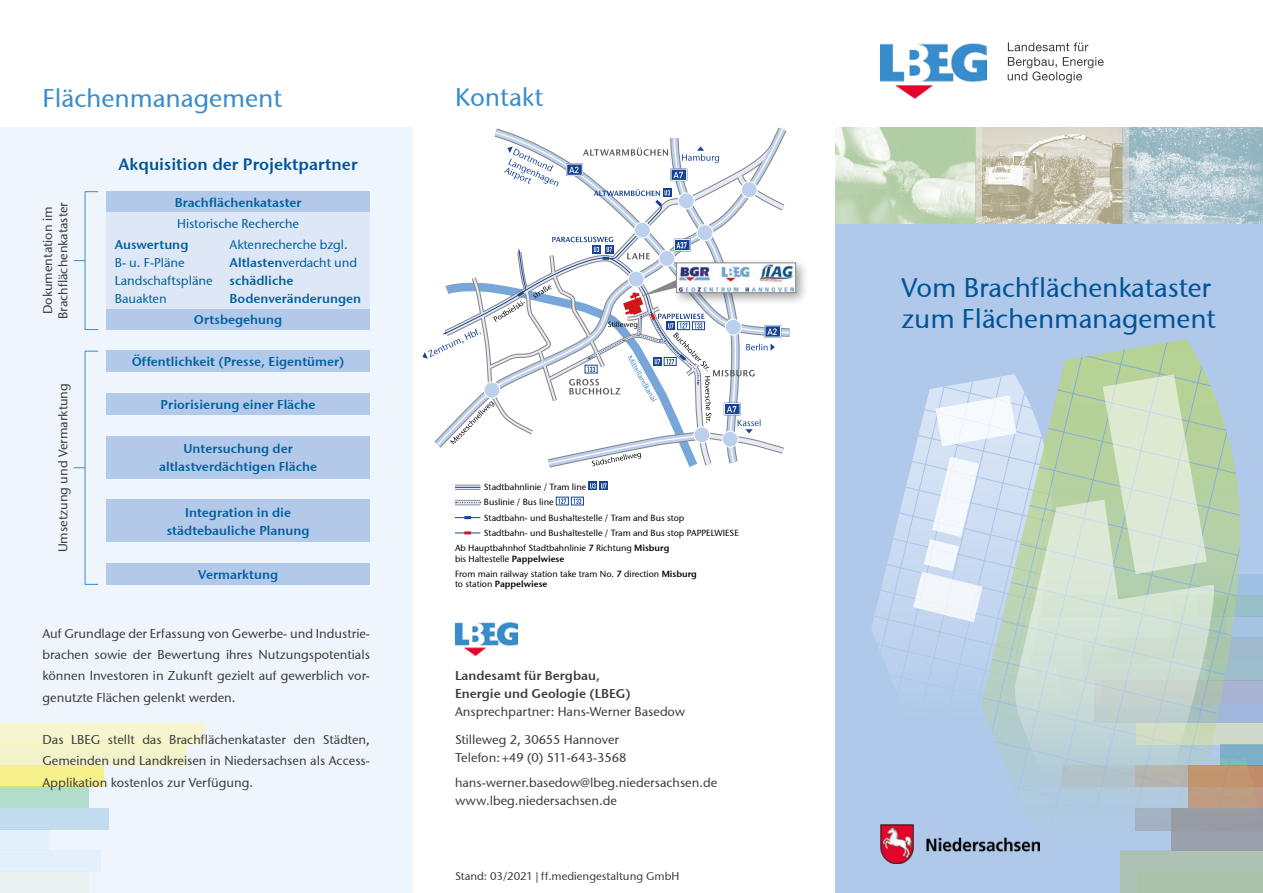
<style>
.page{position:relative;width:1263px;height:893px;background:#fff}
.page>*{position:absolute;margin:0;border:0;box-sizing:border-box;transform-origin:0 0}
.t1{font:27px/31.5px "Stone Sans ITCTT Medium";color:#005496}
.t2{font:25.5px "Stone Sans ITCTT Medium";color:#398ccb}
.t3{font:16.5px "Stone Sans Semi ITCTT";color:#005496}
.t4{font:12.75px/21.3px "Stone Sans ITCTT Medium";color:#3c3c3b;text-align:justify}
.t5{font:12.75px/18px "Stone Sans Semi ITCTT";color:#00609f;text-align:center}
.t6{font:12.75px/18px "Stone Sans ITCTT Medium";letter-spacing:-.005em;color:#00609f}
.t7{font:12.75px/18px "Stone Sans Semi ITCTT";color:#3c3c3b}
.t8{font:11.25px "Stone Sans ITCTT Medium";color:#3c3c3b}
.t9{font:8.85px/15px "Stone Sans ITCTT Medium";color:#000}
.t10{font:8.85px "Stone Sans Semi ITCTT";color:#000}
.s1{font-family:"Stone Sans Semi ITCTT"}
.s2{font-family:"Stone Sans ITCTT Medium"}
</style>
<div class="page">
<div style="left:0;top:128px;width:412px;height:765px;background:#eff5fc"></div>
<div style="left:836px;top:223px;width:427px;height:670px;background:#b0c9ea"></div>
<div style="left:0;top:850px;width:100px;height:22px;background:#e3effa"></div>
<div style="left:0;top:829px;width:48px;height:21px;background:#e3effa"></div>
<div style="left:0;top:744px;width:187px;height:21px;background:#f2f3ca"></div>
<div style="left:0;top:723px;width:205px;height:21px;background:#f6f5d0"></div>
<div style="left:0;top:808px;width:109px;height:21px;background:#c1dcef"></div>
<div style="left:0;top:872px;width:88px;height:21px;background:#e9f1f0"></div>
<div style="left:0;top:787px;width:88px;height:21px;background:#b3dccc"></div>
<div style="left:0;top:765px;width:104px;height:22px;background:#f6f18b"></div>
<div style="left:1121px;top:850px;width:142px;height:43px;background:#adc2b4"></div>
<svg style="left:872px;top:339px;width:391px;height:513px"></svg>
<svg style="left:1013px;top:500px;width:203px;height:273px"></svg>
<img style="left:880px;top:43px;width:106px;height:55px">
<img style="left:455px;top:623px;width:63px;height:32px">
<svg style="left:1008px;top:57px;width:96px;height:26px"></svg>
<svg style="left:1008px;top:42px;width:80px;height:9px"></svg>
<div style="left:106px;top:191px;width:264px;height:22px;background:#b3c9ea"></div>
<div style="left:106px;top:213px;width:264px;height:21px;background:#dee7f6"></div>
<div style="left:106px;top:308px;width:264px;height:22px;background:#b3c9ea"></div>
<div style="left:106px;top:351px;width:264px;height:21px;background:#b3c9ea"></div>
<div style="left:106px;top:393px;width:264px;height:22px;background:#b3c9ea"></div>
<div style="left:106px;top:436px;width:264px;height:42px;background:#b3c9ea"></div>
<div style="left:106px;top:500px;width:264px;height:42px;background:#b3c9ea"></div>
<div style="left:106px;top:563px;width:264px;height:22px;background:#b3c9ea"></div>
<div style="left:106px;top:234px;width:132px;height:74px;background:#dee7f6"></div>
<div style="left:225px;top:234px;width:145px;height:74px;background:#dee7f6"></div>
<div style="left:671px;top:258px;width:139px;height:48px;background:#000;opacity:.35"></div>
<img style="left:789px;top:264px;width:5px;height:27px">
<div style="left:676px;top:262px;width:120px;height:31px;border:1px solid #878787"></div>
<svg style="left:422px;top:130px;width:367px;height:338px"></svg>
<div style="left:671px;top:169px;width:16px;height:12px;border:1px solid #fff"></div>
<div style="left:455px;top:485px;width:25px;height:5px;background:#939395"></div>
<svg style="left:455px;top:485px;width:25px;height:4px"></svg>
<svg style="left:455px;top:487px;width:25px;height:1px"></svg>
<div style="left:589px;top:481px;width:8px;height:9px;background:#164194"></div>
<svg style="left:599px;top:481px;width:9px;height:9px"></svg>
<svg style="left:590px;top:483px;width:16px;height:6px"></svg>
<svg style="left:455px;top:500px;width:25px;height:5px"></svg>
<hr style="left:455px;top:501px;width:25px;height:3px;background:#e6eaf5">
<svg style="left:456px;top:502px;width:25px;height:1px"></svg>
<svg style="left:558px;top:499px;width:8px;height:4px"></svg>
<div style="left:556px;top:497px;width:13px;height:8px;border:1px solid #164194"></div>
<svg style="left:573px;top:499px;width:8px;height:4px"></svg>
<div style="left:571px;top:497px;width:13px;height:8px;border:1px solid #164194"></div>
<svg style="left:455px;top:516px;width:25px;height:3px"></svg>
<svg style="left:455px;top:531px;width:25px;height:3px"></svg>
<svg style="left:836px;top:128px;width:140px;height:95px"></svg>
<svg style="left:976px;top:128px;width:6px;height:95px"></svg>
<svg style="left:982px;top:128px;width:141px;height:95px"></svg>
<svg style="left:1123px;top:128px;width:6px;height:95px"></svg>
<svg style="left:1129px;top:128px;width:134px;height:95px"></svg>
<img style="left:880px;top:825px;width:159px;height:38px">
<h2 class="t2" style="left:43px;top:82px;width:241px">Flächenmanagement</h2>
<p class="t4" style="left:40px;top:319px;width:119px;line-height:15.3px;text-align:center;rotate:-90deg">Dokumentation im<br>Brachflächenkataster</p>
<p class="t4" style="left:52px;top:552px;width:171px;rotate:-90deg">Umsetzung und Vermarktung</p>
<p class="t3" style="left:119px;top:154px;width:240px">Akquisition der Projektpartner</p>
<p class="t5" style="left:175px;top:193px;width:128px">Brachflächenkataster</p>
<p class="t6" style="left:177px;top:215px;width:123px">Historische Recherche</p>
<p class="t5" style="left:115px;top:235px;width:75px">Auswertung</p>
<p class="t6" style="left:115px;top:253px;width:99px">B- u. F-Pläne<br>Landschaftspläne<br>Bauakten</p>
<p class="t6" style="left:230px;top:235px;width:129px">Aktenrecherche bzgl.<br><span class="s1">Altlasten</span>verdacht und</p>
<p class="t5" style="left:230px;top:271px;width:133px;text-align:left">schädliche<br>Bodenveränderungen</p>
<p class="t5" style="left:194px;top:310px;width:90px">Ortsbegehung</p>
<p class="t5" style="left:132px;top:353px;width:214px">Öffentlichkeit (Presse, Eigentümer)</p>
<p class="t5" style="left:161px;top:395px;width:157px">Priorisierung einer Fläche</p>
<p class="t5" style="left:159px;top:439px;width:159px">Untersuchung der altlastverdächtigen Fläche</p>
<p class="t5" style="left:167px;top:503px;width:144px">Integration in die städtebauliche Planung</p>
<p class="t5" style="left:198px;top:565px;width:81px">Vermarktung</p>
<p class="t4" style="left:43px;top:623px;width:329px">Auf Grundlage der Erfassung von Gewerbe- und Industrie&shy;brachen sowie der Bewertung ihres Nutzungspotentials können Investoren in Zukunft gezielt auf gewerblich vor&shy;genutzte Flächen gelenkt werden.</p>
<p class="t4" style="left:43px;top:729px;width:329px">Das LBEG stellt das Brachflächenkataster den Städten, Gemeinden und Landkreisen in Niedersachsen als Access-Applikation kostenlos zur Verfügung.</p>
<h2 class="t2" style="left:455px;top:82px;width:90px">Kontakt</h2>
<p class="t9" style="left:484px;top:479px;width:104px">Stadtbahnlinie / Tram line</p>
<p class="t9" style="left:484px;top:495px;width:71px">Buslinie / Bus line</p>
<p class="t9" style="left:484px;top:510px;width:202px">Stadtbahn- und Bushaltestelle / Tram and Bus stop</p>
<p class="t9" style="left:484px;top:525px;width:256px">Stadtbahn- und Bushaltestelle / Tram and Bus stop PAPPELWIESE</p>
<p class="t9" style="left:455px;top:540px;width:216px">Ab Hauptbahnhof Stadtbahnlinie <span class="s1">7</span> Richtung <span class="s1">Misburg</span></p>
<p class="t9" style="left:455px;top:551px;width:243px">bis Haltestelle <span class="s1">Pappelwiese<br></span>From main railway station take tram No. <span class="s1">7</span> direction <span class="s1">Misburg</span></p>
<p class="t10" style="left:455px;top:579px;width:94px"><span class="s2">to station</span> Pappelwiese</p>
<p class="t7" style="left:455px;top:667px;width:177px">Landesamt für Bergbau,<br>Energie und Geologie (LBEG)</p>
<p class="t4" style="left:455px;top:698px;width:232px;line-height:27.8px">Ansprechpartner: Hans-Werner Basedow<br>Stilleweg 2, 30655 Hannover</p>
<p class="t4" style="left:455px;top:745px;width:264px;line-height:24.5px">Telefon:+49 (0) 511-643-3568 hans-werner.basedow@lbeg.niedersachsen.de</p>
<p class="t4" style="left:455px;top:789px;width:163px">www.lbeg.niedersachsen.de</p>
<p class="t8" style="left:455px;top:869px;width:226px">Stand: 03/2021 | ff.mediengestaltung GmbH</p>
<h1 class="t1" style="left:901px;top:271px;width:316px">Vom Brachflächenkataster zum Flächenmanagement</h1>
</div>
